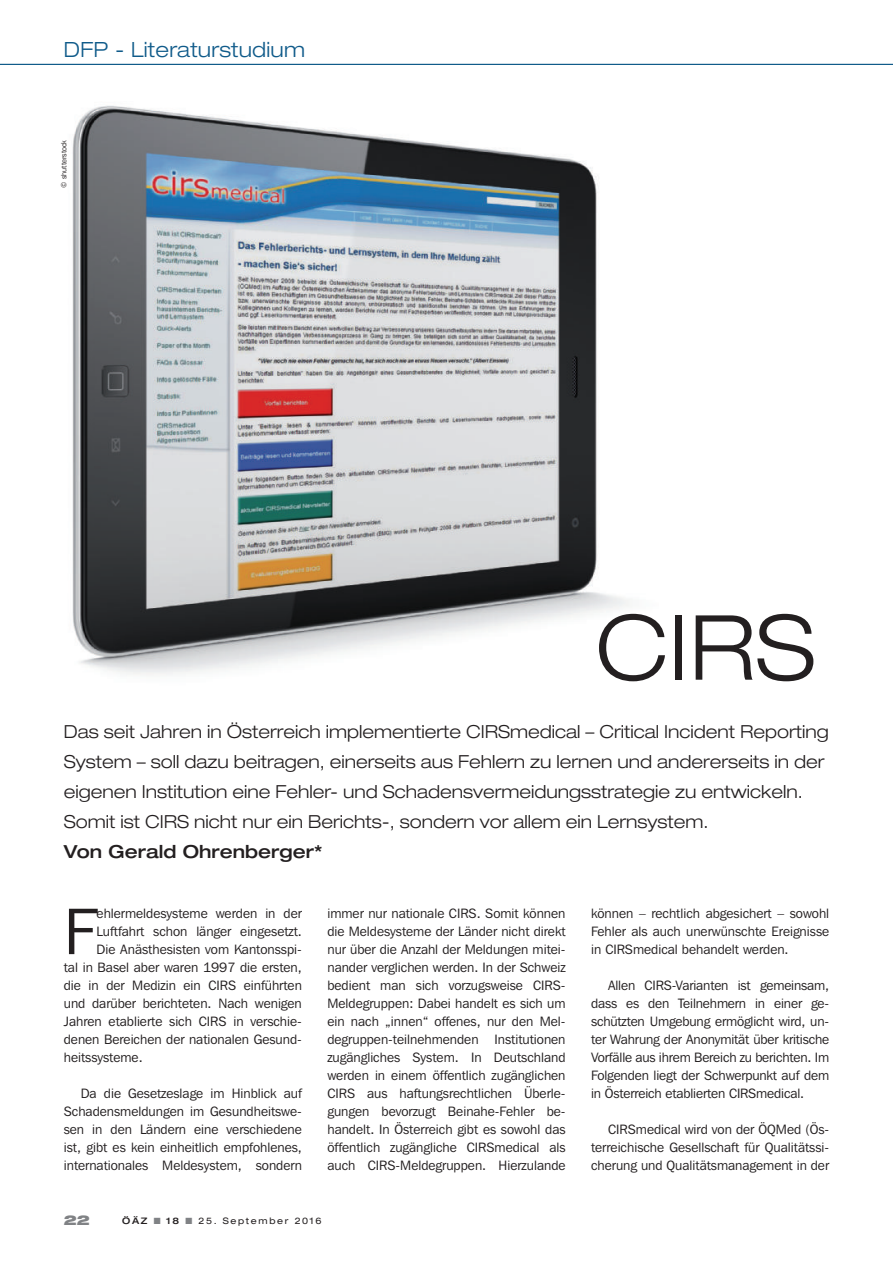
<style>
.page{position:relative;width:893px;height:1263px;background:#fff}
.page>*{position:absolute;margin:0;border:0;box-sizing:border-box;transform-origin:0 0}
.t1{font:300 expanded 90px "Helvetica Neue";color:#231f20}
.t2{font:65.4px "Franklin Gothic IT Cby BT";color:#231f20}
.t3{font:300 expanded 21px "Helvetica Neue";letter-spacing:.01em;color:#105b8a}
.t4{font:300 expanded 18px/30px "Helvetica Neue";color:#231f20}
.t5{font:500 expanded 18px "Helvetica Neue";color:#231f20}
.t6{font:13.5px/18px "Franklin Gothic IT Cby BT";color:#231f20;text-align:justify}
.t7{font:900 expanded 13.5px "Helvetica Neue";color:#808285}
.t8{font:expanded 9px "Helvetica Neue";letter-spacing:.18em;color:#231f20}
.t9{font:7.5px "Franklin Gothic IT Cby BT";color:#231f20}
.s1{font-weight:500}
.s2{color:#808285}
</style>
<div class="page">
<img style="left:0;top:63px;width:659px;height:612px">
<hr style="left:0;top:64px;width:893px;height:1px;background:#105b8a">
<h3 class="t3" style="left:64px;top:37px;width:243px">DFP - Literaturstudium</h3>
<p class="t9" style="left:59px;top:188px;width:49px;rotate:-90deg">© shutterstock</p>
<h1 class="t1" style="left:595px;top:594px;width:222px">CIRS</h1>
<p class="t4" style="left:64px;top:716px;width:766px">Das seit Jahren in Österreich implementierte CIRSmedical – Critical Incident Reporting System – soll dazu beitragen, einerseits aus Fehlern zu lernen und andererseits in der eigenen Institution eine Fehler- und Schadensvermeidungsstrategie zu entwickeln.<br>Somit ist CIRS nicht nur ein Berichts-, sondern vor allem ein Lernsystem.</p>
<h3 class="t5" style="left:64px;top:840px;width:260px">Von Gerald Ohrenberger*</h3>
<h2 class="t2" style="left:64px;top:891px;width:34px">F</h2>
<p class="t6" style="left:97px;top:904px;width:207px">ehlermeldesysteme werden in der</p>
<p class="t6" style="left:97px;top:922px;width:207px">Luftfahrt schon länger eingesetzt.</p>
<p class="t6" style="left:97px;top:940px;width:207px">Die Anästhesisten vom Kantonsspi-</p>
<p class="t6" style="left:64px;top:958px;width:240px">tal in Basel aber waren 1997 die ersten,</p>
<p class="t6" style="left:64px;top:976px;width:240px">die in der Medizin ein CIRS einführten</p>
<p class="t6" style="left:64px;top:994px;width:240px">und darüber berichteten. Nach wenigen</p>
<p class="t6" style="left:64px;top:1012px;width:240px">Jahren etablierte sich CIRS in verschie-</p>
<p class="t6" style="left:64px;top:1030px;width:240px">denen Bereichen der nationalen Gesund-</p>
<p class="t6" style="left:64px;top:1048px;width:80px">heitssysteme.</p>
<p class="t6" style="left:64px;top:1084px;width:240px;text-indent:17px">Da die Gesetzeslage im Hinblick auf Schadensmeldungen im Gesundheitswe&shy;sen in den Ländern eine verschiedene ist, gibt es kein einheitlich empfohlenes, internationales Meldesystem, sondern</p>
<p class="t6" style="left:327px;top:904px;width:240px">immer nur nationale CIRS. Somit können die Meldesysteme der Länder nicht direkt nur über die Anzahl der Meldungen mitei&shy;nander verglichen werden. In der Schweiz bedient man sich vorzugsweise CIRS-Meldegruppen: Dabei handelt es sich um ein nach „innen“ offenes, nur den Mel&shy;degruppen-teilnehmenden Institutionen zugängliches System. In Deutschland werden in einem öffentlich zugänglichen CIRS aus haftungsrechtlichen Überle&shy;gungen bevorzugt Beinahe-Fehler be&shy;handelt. In Österreich gibt es sowohl das öffentlich zugängliche CIRSmedical als auch CIRS-Meldegruppen. Hierzulande</p>
<p class="t6" style="left:591px;top:904px;width:240px">können – rechtlich abgesichert – sowohl Fehler als auch unerwünschte Ereignisse in CIRSmedical behandelt werden.</p>
<p class="t6" style="left:591px;top:976px;width:240px;text-indent:17px">Allen CIRS-Varianten ist gemeinsam, dass es den Teilnehmern in einer ge&shy;schützten Umgebung ermöglicht wird, un&shy;ter Wahrung der Anonymität über kritische Vorfälle aus ihrem Bereich zu berichten. Im Folgenden liegt der Schwerpunkt auf dem in Österreich etablierten CIRSmedical.</p>
<p class="t6" style="left:591px;top:1120px;width:240px;text-indent:17px">CIRSmedical wird von der ÖQMed (Ös&shy;terreichische Gesellschaft für Qualitätssi&shy;cherung und Qualitätsmanagement in der</p>
<p class="t7" style="left:64px;top:1211px;width:28px">22</p>
<p class="t8" style="left:122px;top:1215px;width:201px"><span class="s1">ÖÄZ</span> <span class="s2">■</span> <span class="s1">18</span> <span class="s2">■</span> 25. September 2016</p>
</div>
